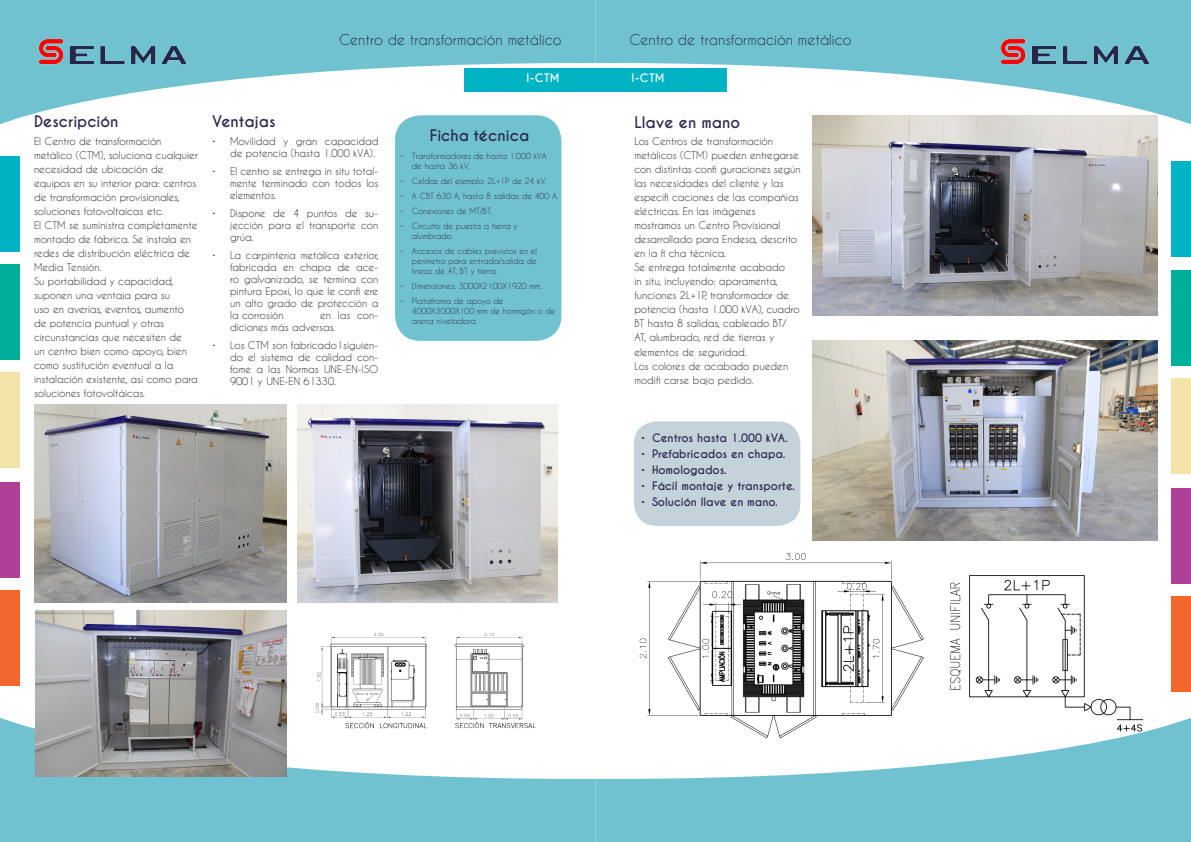
<style>
.page{position:relative;width:1191px;height:842px;background:#fff}
.page>*{position:absolute;margin:0;border:0;box-sizing:border-box;transform-origin:0 0}
.t1{font:700 15px "Caviar Dreams";color:#2c2850}
.t2{font:14px "Caviar Dreams";color:#24294b}
.t3{font:700 11px "Caviar Dreams";color:#2c2850}
.t4{font:700 11px "Caviar Dreams";letter-spacing:.015em;color:#fff}
.t5{font:10px/12px "Caviar Dreams";color:#231f20;text-align:justify}
.t6{font:8px/10px "Caviar Dreams";color:#2c2850}
</style>
<div class="page">
<svg style="left:0;top:0;width:595px;height:128px;fill:#71c2d0"></svg>
<svg style="left:595px;top:0;width:596px;height:128px;fill:#71c2d0"></svg>
<svg style="left:595px;top:718px;width:596px;height:124px;fill:#71c2d0"></svg>
<svg style="left:0;top:714px;width:595px;height:128px;fill:#71c2d0"></svg>
<div style="left:395px;top:115px;width:166px;height:226px;background:#71c2d0;border-radius:26px"></div>
<img style="left:34px;top:404px;width:252px;height:198px">
<img style="left:298px;top:404px;width:259px;height:198px">
<img style="left:35px;top:610px;width:251px;height:166px">
<img style="left:298px;top:632px;width:259px;height:106px">
<div style="left:0;top:156px;width:20px;height:95px;background:#00b3c2"></div>
<div style="left:0;top:264px;width:20px;height:96px;background:#00af9a"></div>
<div style="left:0;top:372px;width:20px;height:96px;background:#f5e4a9"></div>
<div style="left:0;top:482px;width:20px;height:96px;background:#af4097"></div>
<div style="left:0;top:590px;width:20px;height:96px;background:#f2682c"></div>
<div style="left:634px;top:421px;width:166px;height:105px;background:#c4d3d9;border-radius:23px"></div>
<img style="left:634px;top:553px;width:523px;height:193px">
<img style="left:812px;top:116px;width:345px;height:200px">
<img style="left:812px;top:340px;width:345px;height:200px">
<div style="left:1171px;top:162px;width:20px;height:95px;background:#00b3c2"></div>
<div style="left:1171px;top:270px;width:20px;height:95px;background:#00af9a"></div>
<div style="left:1171px;top:378px;width:20px;height:96px;background:#f5e4a9"></div>
<div style="left:1171px;top:488px;width:20px;height:95px;background:#af4097"></div>
<div style="left:1171px;top:596px;width:20px;height:96px;background:#f2682c"></div>
<img style="left:34px;top:34px;width:156px;height:34px">
<img style="left:996px;top:34px;width:157px;height:34px">
<div style="left:464px;top:68px;width:131px;height:24px;background:#00b3c2"></div>
<div style="left:595px;top:68px;width:132px;height:24px;background:#00b3c2"></div>
<p class="t1" style="left:34px;top:112px;width:86px">Descripción</p>
<p class="t5" style="left:34px;top:135px;width:129px">El Centro de transformación</p>
<p class="t5" style="left:34px;top:149px;width:165px">metálico (CTM), soluciona cualquier</p>
<p class="t5" style="left:34px;top:163px;width:131px">necesidad de ubicación de</p>
<p class="t5" style="left:34px;top:177px;width:164px">equipos en su interior para: centros</p>
<p class="t5" style="left:34px;top:191px;width:147px">de transformación provisionales,</p>
<p class="t5" style="left:34px;top:205px;width:131px">soluciones fotovoltaicas etc.</p>
<p class="t5" style="left:34px;top:219px;width:165px">El CTM se suministra completamente</p>
<p class="t5" style="left:34px;top:233px;width:158px">montado de fábrica. Se instala en</p>
<p class="t5" style="left:34px;top:247px;width:157px">redes de distribución eléctrica de</p>
<p class="t5" style="left:34px;top:261px;width:69px">Media Tensión.</p>
<p class="t5" style="left:34px;top:275px;width:141px">Su portabilidad y capacidad,</p>
<p class="t5" style="left:34px;top:289px;width:138px">suponen una ventaja para su</p>
<p class="t5" style="left:34px;top:303px;width:152px">uso en averías, eventos, aumento</p>
<p class="t5" style="left:34px;top:317px;width:131px">de potencia puntual y otras</p>
<p class="t5" style="left:34px;top:331px;width:149px">circunstancias que necesiten de</p>
<p class="t5" style="left:34px;top:345px;width:154px">un centro bien como apoyo, bien</p>
<p class="t5" style="left:34px;top:359px;width:141px">como sustitución eventual a la</p>
<p class="t5" style="left:34px;top:373px;width:165px">instalación existente, así como para</p>
<p class="t5" style="left:34px;top:387px;width:112px">soluciones fotovoltáicas.</p>
<p class="t2" style="left:339px;top:31px;width:224px">Centro de transformación metálico</p>
<p class="t2" style="left:629px;top:31px;width:224px">Centro de transformación metálico</p>
<p class="t1" style="left:212px;top:112px;width:65px">Ventajas</p>
<p class="t5" style="left:230px;top:135px;width:150px;text-indent:-18px">• Movilidad y gran capacidad de potencia (hasta 1.000 kVA).</p>
<p class="t5" style="left:230px;top:165px;width:150px;text-indent:-18px">• El centro se entrega in situ total&shy;mente terminado con todos los elementos.</p>
<p class="t5" style="left:230px;top:207px;width:150px;text-indent:-18px">• Dispone de 4 puntos de su&shy;jección para el transporte con grúa.</p>
<p class="t5" style="left:230px;top:249px;width:150px;text-indent:-18px">• La carpintería metálica exterior, fabricada en chapa de ace&shy;ro galvanizado, se termina con pintura Epoxi, lo que le confi ere un alto grado de protección a la corrosión</p>
<p class="t5" style="left:230px;top:309px;width:150px;text-indent:90px">en las con&shy;diciones más adversas.</p>
<p class="t5" style="left:230px;top:339px;width:150px;text-indent:-18px">• Los CTM son fabricado1siguien&shy;do el sistema de calidad con&shy;fome a las Normas UNE-EN-ISO 9001 y UNE-EN 61330.</p>
<p class="t4" style="left:526px;top:71px;width:34px">I-CTM</p>
<p class="t4" style="left:631px;top:71px;width:34px">I-CTM</p>
<p class="t1" style="left:430px;top:126px;width:101px">Ficha técnica</p>
<p class="t6" style="left:412px;top:151px;width:136px;text-indent:-11px">• Transformadores de hasta 1.000 kVA de hasta 36 kV.</p>
<p class="t6" style="left:401px;top:176px;width:147px">• Celdas del ejemplo: 2L+1P de 24 kV.</p>
<p class="t6" style="left:401px;top:191px;width:159px">• A CBT 630 A, hasta 8 salidas de 400 A.</p>
<p class="t6" style="left:401px;top:206px;width:93px">• Conexiones de MT/BT.</p>
<p class="t6" style="left:412px;top:221px;width:107px;text-indent:-11px">• Circuito de puesta a tierra y alumbrado.</p>
<p class="t6" style="left:412px;top:246px;width:127px;text-align:justify;text-indent:-11px">• Accesos de cables previstos en el perímetro para entrada/salida de líneas de AT, BT y tierra.</p>
<p class="t6" style="left:401px;top:281px;width:142px">• Dimensiones: 3000X2100X1920 mm.</p>
<p class="t6" style="left:412px;top:296px;width:145px;text-indent:-11px">• Platafroma de apoyo de<br>4000X3000X100 mm de hormigón o de arena niveladora.</p>
<p class="t1" style="left:634px;top:113px;width:107px">Llave en mano</p>
<p class="t5" style="left:634px;top:135px;width:140px">Los Centros de transformación</p>
<p class="t5" style="left:634px;top:149px;width:166px">metálicos (CTM) pueden entregarse</p>
<p class="t5" style="left:634px;top:163px;width:168px">con distintas confi guraciones según</p>
<p class="t5" style="left:634px;top:177px;width:151px">las necesidades del cliente y las</p>
<p class="t5" style="left:634px;top:191px;width:166px">especifi caciones de las compañías</p>
<p class="t5" style="left:634px;top:205px;width:123px">eléctricas. En las imágenes</p>
<p class="t5" style="left:634px;top:219px;width:148px">mostramos un Centro Provisional</p>
<p class="t5" style="left:634px;top:233px;width:164px">desarrollado para Endesa, descrito</p>
<p class="t5" style="left:634px;top:247px;width:93px">en la fi cha técnica.</p>
<p class="t5" style="left:634px;top:261px;width:152px">Se entrega totalmente acabado</p>
<p class="t5" style="left:634px;top:275px;width:145px">in situ, incluyendo: aparamenta,</p>
<p class="t5" style="left:634px;top:289px;width:156px">funciones 2L+1P, transformador de</p>
<p class="t5" style="left:634px;top:303px;width:167px">potencia (hasta 1.000 kVA), cuadro</p>
<p class="t5" style="left:634px;top:317px;width:153px">BT hasta 8 salidas, cableado BT/</p>
<p class="t5" style="left:634px;top:331px;width:141px">AT, alumbrado, red de tierras y</p>
<p class="t5" style="left:634px;top:345px;width:114px">elementos de seguridad.</p>
<p class="t5" style="left:634px;top:359px;width:155px">Los colores de acabado pueden</p>
<p class="t5" style="left:634px;top:373px;width:120px">modifi carse bajo pedido.</p>
<p class="t3" style="left:640px;top:431px;width:149px">• Centros hasta 1.000 kVA.</p>
<p class="t3" style="left:640px;top:447px;width:146px">• Prefabricados en chapa.</p>
<p class="t3" style="left:640px;top:463px;width:87px">• Homologados.</p>
<p class="t3" style="left:640px;top:479px;width:156px">• Fácil montaje y transporte.</p>
<p class="t3" style="left:640px;top:495px;width:139px">• Solución llave en mano.</p>
</div>
